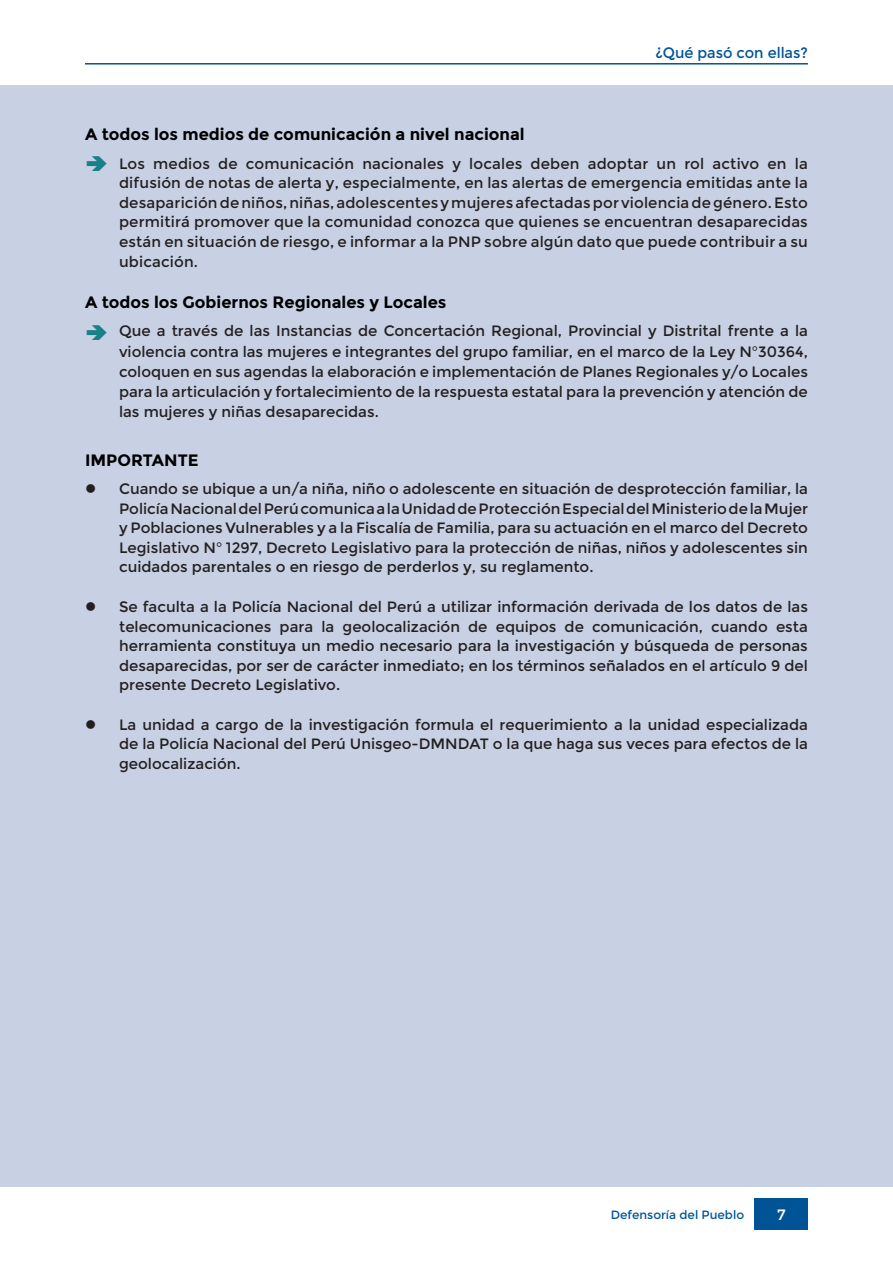
<style>
.page{position:relative;width:893px;height:1263px;background:#fff}
.page>*{position:absolute;margin:0;border:0;box-sizing:border-box;transform-origin:0 0}
.Subtítulo_1{font:700 16.5px "Montserrat";color:#000001}
.cuerpo{font:15px/19.5px "Montserrat";color:#231f20;text-align:justify}
.t1{font:15px "Montserrat";color:#005495}
.t2{font:15px "Montserrat";color:#fff}
.t3{font:12px "Montserrat";color:#005495}
</style>
<div class="page">
<hr style="left:85px;top:63px;width:723px;height:2px;background:#005495">
<div style="left:755px;top:1198px;width:53px;height:32px;background:#005495"></div>
<div style="left:0;top:85px;width:893px;height:1101px;background:#c7d1e3"></div>
<p class="t1" style="left:655px;top:44px;width:154px">¿Qué pasó con ellas?</p>
<p class="Subtítulo_1" style="left:85px;top:124px;width:441px">A todos los medios de comunicación a nivel nacional</p>
<p class="cuerpo" style="left:119px;top:154px;width:690px">Los medios de comunicación nacionales y locales deben adoptar un rol activo en la difusión de notas de alerta y, especialmente, en las alertas de emergencia emitidas ante la desaparición de niños, niñas, adolescentes y mujeres afectadas por violencia de género. Esto permitirá promover que la comunidad conozca que quienes se encuentran desaparecidas están en situación de riesgo, e informar a la PNP sobre algún dato que puede contribuir a su ubicación.</p>
<p class="Subtítulo_1" style="left:85px;top:292px;width:363px">A todos los Gobiernos Regionales y Locales</p>
<p class="cuerpo" style="left:119px;top:321px;width:690px;line-height:20.2px">Que a través de las Instancias de Concertación Regional, Provincial y Distrital frente a la violencia contra las mujeres e integrantes del grupo familiar, en el marco de la Ley N°30364, coloquen en sus agendas la elaboración e implementación de Planes Regionales y/o Locales para la articulación y fortalecimiento de la respuesta estatal para la prevención y atención de las mujeres y niñas desaparecidas.</p>
<p class="Subtítulo_1" style="left:85px;top:451px;width:115px">IMPORTANTE</p>
<p class="cuerpo" style="left:119px;top:479px;width:690px">Cuando se ubique a un/a niña, niño o adolescente en situación de desprotección familiar, la Policía Nacional del Perú comunica a la Unidad de Protección Especial del Ministerio de la Mujer y Poblaciones Vulnerables y a la Fiscalía de Familia, para su actuación en el marco del Decreto Legislativo N° 1297, Decreto Legislativo para la protección de niñas, niños y adolescentes sin cuidados parentales o en riesgo de perderlos y, su reglamento.</p>
<p class="cuerpo" style="left:119px;top:597px;width:690px">Se faculta a la Policía Nacional del Perú a utilizar información derivada de los datos de las telecomunicaciones para la geolocalización de equipos de comunicación, cuando esta herramienta constituya un medio necesario para la investigación y búsqueda de personas desaparecidas, por ser de carácter inmediato; en los términos señalados en el artículo 9 del presente Decreto Legislativo.</p>
<p class="cuerpo" style="left:119px;top:715px;width:690px">La unidad a cargo de la investigación formula el requerimiento a la unidad especializada de la Policía Nacional del Perú Unisgeo-DMNDAT o la que haga sus veces para efectos de la geolocalización.</p>
<p class="t3" style="left:611px;top:1208px;width:135px">Defensoría del Pueblo</p>
<p class="t2" style="left:777px;top:1206px;width:10px">7</p>
</div>
